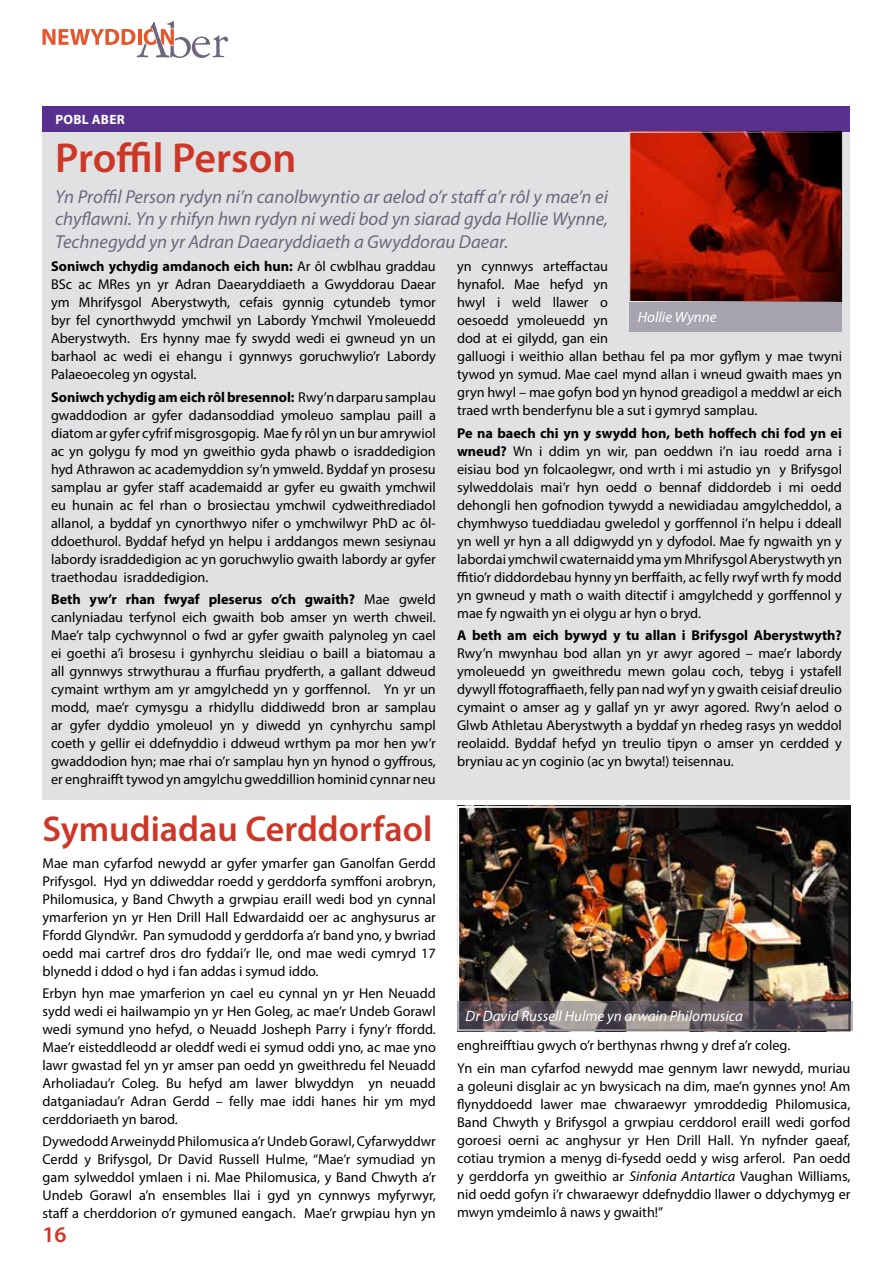
<style>
.page{position:relative;width:893px;height:1263px;background:#fff}
.page>*{position:absolute;margin:0;border:0;box-sizing:border-box;transform-origin:0 0}
.t1{font:600 42px "Myriad Pro";color:#cd3727}
.t2{font:600 36px "Myriad Pro";color:#cd3727}
.t3{font:600 22.5px "Myriad Pro";color:#cd3727}
.t4{font:italic 18.75px/22.5px "Myriad Pro";color:#6e667d;text-align:justify}
.t5{font:italic 15px "Myriad Pro";color:#fff}
.t6{font:14.25px/18px "Myriad Pro";color:#000;text-align:justify}
.t7{font:700 14.25px "Myriad Pro";color:#000}
.t8{font:700 13.5px "Myriad Pro";letter-spacing:.02em;color:#fff}
.s1{font-weight:700}
.s2{font-style:italic}
</style>
<div class="page">
<div style="left:43px;top:132px;width:807px;height:667px;background:#e0e1e2"></div>
<div style="left:43px;top:106px;width:807px;height:26px;background:#58318f"></div>
<img style="left:460px;top:809px;width:387px;height:192px">
<div style="left:457px;top:806px;width:393px;height:225px;border:2px solid #fff"></div>
<img style="left:631px;top:134px;width:209px;height:166px">
<div style="left:629px;top:302px;width:213px;height:30px;background:#a7a3af"></div>
<svg style="left:457px;top:1001px;width:396px;height:30px;background:#6b6368"></svg>
<svg style="left:43px;top:21px;width:185px;height:37px"></svg>
<p class="t8" style="left:55px;top:111px;width:71px">POBL ABER</p>
<h1 class="t1" style="left:55px;top:131px;width:243px">Proffil Person</h1>
<h3 class="t4" style="left:55px;top:185px;width:554px">Yn Proffil Person rydyn ni’n canolbwyntio ar aelod o’r staff a’r rôl y mae’n ei chyflawni. Yn y rhifyn hwn rydyn ni wedi bod yn siarad gyda Hollie Wynne, Technegydd yn yr Adran Daearyddiaeth a Gwyddorau Daear.</h3>
<p class="t6" style="left:51px;top:257px;width:386px"><span class="s1">Soniwch ychydig amdanoch eich hun:</span> Ar ôl cwblhau graddau BSc ac MRes yn yr Adran Daearyddiaeth a Gwyddorau Daear ym Mhrifysgol Aberystwyth, cefais gynnig cytundeb tymor byr fel cynorthwydd ymchwil yn Labordy Ymchwil Ymoleuedd Aberystwyth. Ers hynny mae fy swydd wedi ei gwneud yn un barhaol ac wedi ei ehangu i gynnwys goruchwylio’r Labordy Palaeoecoleg yn ogystal.</p>
<p class="t6" style="left:51px;top:388px;width:386px"><span class="s1">Soniwch ychydig am eich rôl bresennol:</span> Rwy’n darparu samplau gwaddodion ar gyfer dadansoddiad ymoleuo samplau paill a diatom ar gyfer cyfrif misgrosgopig. Mae fy rôl yn un bur amrywiol ac yn golygu fy mod yn gweithio gyda phawb o israddedigion hyd Athrawon ac academyddion sy’n ymweld. Byddaf yn prosesu samplau ar gyfer staff academaidd ar gyfer eu gwaith ymchwil eu hunain ac fel rhan o brosiectau ymchwil cydweithrediadol allanol, a byddaf yn cynorthwyo nifer o ymchwilwyr PhD ac ôl&shy;ddoethurol. Byddaf hefyd yn helpu i arddangos mewn sesiynau labordy israddedigion ac yn goruchwylio gwaith labordy ar gyfer traethodau israddedigion.</p>
<p class="t6" style="left:51px;top:590px;width:386px"><span class="s1">Beth yw’r rhan fwyaf pleserus o’ch gwaith?</span> Mae gweld canlyniadau terfynol eich gwaith bob amser yn werth chweil.<br>Mae’r talp cychwynnol o fwd ar gyfer gwaith palynoleg yn cael ei goethi a’i brosesu i gynhyrchu sleidiau o baill a biatomau a all gynnwys strwythurau a ffurfiau prydferth, a gallant ddweud cymaint wrthym am yr amgylchedd yn y gorffennol. Yn yr un modd, mae’r cymysgu a rhidyllu diddiwedd bron ar samplau ar gyfer dyddio ymoleuol yn y diwedd yn cynhyrchu sampl coeth y gellir ei ddefnyddio i ddweud wrthym pa mor hen yw’r gwaddodion hyn; mae rhai o’r samplau hyn yn hynod o gyffrous, er enghraifft tywod yn amgylchu gweddillion hominid cynnar neu</p>
<h2 class="t2" style="left:43px;top:806px;width:391px">Symudiadau Cerddorfaol</h2>
<p class="t6" style="left:43px;top:854px;width:395px">Mae man cyfarfod newydd ar gyfer ymarfer gan Ganolfan Gerdd Prifysgol. Hyd yn ddiweddar roedd y gerddorfa symffoni arobryn, Philomusica, y Band Chwyth a grwpiau eraill wedi bod yn cynnal ymarferion yn yr Hen Drill Hall Edwardaidd oer ac anghysurus ar Ffordd Glyndŵr. Pan symudodd y gerddorfa a’r band yno, y bwriad oedd mai cartref dros dro fyddai’r lle, ond mae wedi cymryd 17 blynedd i ddod o hyd i fan addas i symud iddo.</p>
<p class="t6" style="left:43px;top:984px;width:395px">Erbyn hyn mae ymarferion yn cael eu cynnal yn yr Hen Neuadd sydd wedi ei hailwampio yn yr Hen Goleg, ac mae’r Undeb Gorawl wedi symund yno hefyd, o Neuadd Josheph Parry i fyny’r ffordd.<br>Mae’r eisteddleodd ar oleddf wedi ei symud oddi yno, ac mae yno lawr gwastad fel yn yr amser pan oedd yn gweithredu fel Neuadd Arholiadau’r Coleg. Bu hefyd am lawer blwyddyn yn neuadd datganiadau’r Adran Gerdd – felly mae iddi hanes hir ym myd cerddoriaeth yn barod.</p>
<p class="t6" style="left:43px;top:1132px;width:395px">Dywedodd Arweinydd Philomusica a’r Undeb Gorawl, Cyfarwyddwr Cerdd y Brifysgol, Dr David Russell Hulme, “Mae’r symudiad yn gam sylweddol ymlaen i ni. Mae Philomusica, y Band Chwyth a’r Undeb Gorawl a’n ensembles llai i gyd yn cynnwys myfyrwyr, staff a cherddorion o’r gymuned eangach. Mae’r grwpiau hyn yn</p>
<h3 class="t3" style="left:43px;top:1220px;width:26px">16</h3>
<p class="t6" style="left:457px;top:257px;width:386px;text-align:left">yn cynnwys arteffactau<br>hynafol. Mae hefyd yn<br>hwyl i weld llawer o<br>oesoedd ymoleuedd yn<br>dod at ei gilydd, gan ein<br>galluogi i weithio allan bethau fel pa mor gyflym y mae twyni tywod yn symud. Mae cael mynd allan i wneud gwaith maes yn gryn hwyl – mae gofyn bod yn hynod greadigol a meddwl ar eich traed wrth benderfynu ble a sut i gymryd samplau.</p>
<p class="t6" style="left:457px;top:424px;width:386px"><span class="s1">Pe na baech chi yn y swydd hon, beth hoffech chi fod yn ei wneud?</span> Wn i ddim yn wir, pan oeddwn i’n iau roedd arna i eisiau bod yn folcaolegwr, ond wrth i mi astudio yn y Brifysgol sylweddolais mai’r hyn oedd o bennaf diddordeb i mi oedd dehongli hen gofnodion tywydd a newidiadau amgylcheddol, a chymhwyso tueddiadau gweledol y gorffennol i’n helpu i ddeall yn well yr hyn a all ddigwydd yn y dyfodol. Mae fy ngwaith yn y labordai ymchwil cwaternaidd yma ym Mhrifysgol Aberystwyth yn ffitio’r diddordebau hynny yn berffaith, ac felly rwyf wrth fy modd yn gwneud y math o waith ditectif i amgylchedd y gorffennol y mae fy ngwaith yn ei olygu ar hyn o bryd.</p>
<p class="t7" style="left:457px;top:626px;width:386px">A beth am eich bywyd y tu allan i Brifysgol Aberystwyth?</p>
<p class="t6" style="left:457px;top:644px;width:386px">Rwy’n mwynhau bod allan yn yr awyr agored – mae’r labordy ymoleuedd yn gweithredu mewn golau coch, tebyg i ystafell dywyll ffotograffiaeth, felly pan nad wyf yn y gwaith ceisiaf dreulio cymaint o amser ag y gallaf yn yr awyr agored. Rwy’n aelod o Glwb Athletau Aberystwyth a byddaf yn rhedeg rasys yn weddol reolaidd. Byddaf hefyd yn treulio tipyn o amser yn cerdded y bryniau ac yn coginio (ac yn bwyta!) teisennau.</p>
<p class="t5" style="left:638px;top:307px;width:80px">Hollie Wynne</p>
<p class="t5" style="left:466px;top:1007px;width:279px">Dr David Russell Hulme yn arwain Philomusica</p>
<p class="t6" style="left:457px;top:1034px;width:395px;line-height:22.2px">enghreifftiau gwych o’r berthynas rhwng y dref a’r coleg.<br>Yn ein man cyfarfod newydd mae gennym lawr newydd, muriau</p>
<p class="t6" style="left:457px;top:1077px;width:395px">a goleuni disglair ac yn bwysicach na dim, mae’n gynnes yno! Am flynyddoedd lawer mae chwaraewyr ymroddedig Philomusica, Band Chwyth y Brifysgol a grwpiau cerddorol eraill wedi gorfod goroesi oerni ac anghysur yr Hen Drill Hall. Yn nyfnder gaeaf, cotiau trymion a menyg di-fysedd oedd y wisg arferol. Pan oedd y gerddorfa yn gweithio ar <span class="s2">Sinfonia Antartica</span> Vaughan Williams, nid oedd gofyn i’r chwaraewyr ddefnyddio llawer o ddychymyg er mwyn ymdeimlo â naws y gwaith!”</p>
</div>
